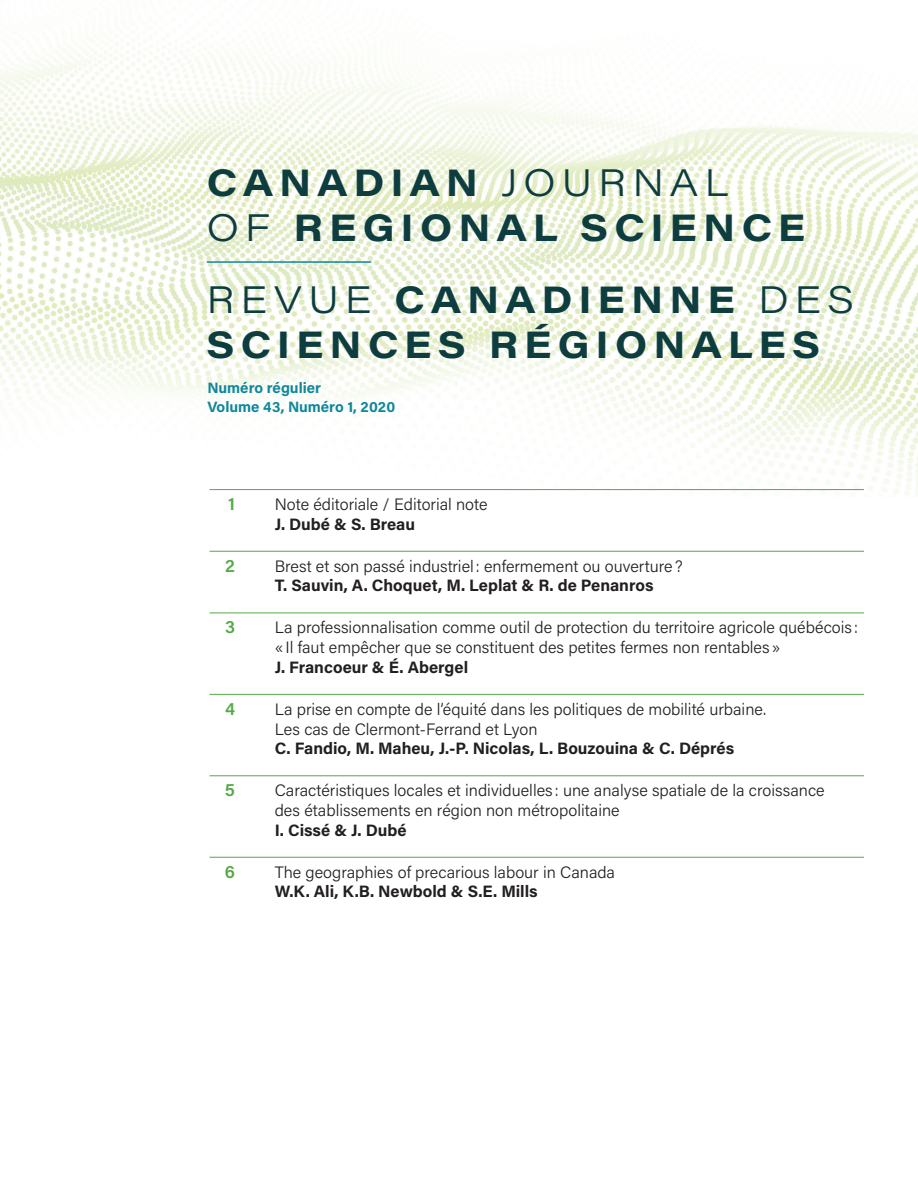
<style>
.page{position:relative;width:918px;height:1188px;background:#fff}
.page>*{position:absolute;margin:0;border:0;box-sizing:border-box;transform-origin:0 0}
.t1{font:700 37.5px/45px "Acumin Pro Wide";letter-spacing:.16em;color:#0e3d3f}
.t2{font:600 18px "Acumin Pro";color:#54aa46}
.t3{font:300 16.5px/19.8px "Acumin Pro";color:#231f20}
.t4{font:700 16.5px "Acumin Pro";color:#231f20}
.t5{font:700 15px/18.8px "Acumin Pro";color:#10879a}
.s1{font-weight:300}
</style>
<div class="page">
<img style="left:0;top:33px;width:918px;height:464px">
<hr style="left:207px;top:261px;width:164px;height:2px;background:#10879a">
<hr style="left:210px;top:489px;width:654px;height:1px;background:#54aa46">
<hr style="left:210px;top:551px;width:654px;height:1px;background:#54aa46">
<hr style="left:210px;top:613px;width:654px;height:1px;background:#54aa46">
<hr style="left:210px;top:694px;width:654px;height:1px;background:#54aa46">
<hr style="left:210px;top:776px;width:654px;height:1px;background:#54aa46">
<hr style="left:210px;top:857px;width:654px;height:1px;background:#54aa46">
<h1 class="t1" style="left:207px;top:158px;width:600px">CANADIAN <span class="s1">JOURNAL<br>OF</span> REGIONAL SCIENCE</h1>
<h1 class="t1" style="left:207px;top:275px;width:649px"><span class="s1">REVUE</span> CANADIENNE <span class="s1">DES<br></span>SCIENCES RÉGIONALES</h1>
<p class="t5" style="left:207px;top:378px;width:189px">Numéro régulier<br>Volume 43, Numéro 1, 2020</p>
<p class="t2" style="left:228px;top:491px;width:8px">1</p>
<p class="t3" style="left:275px;top:494px;width:214px">Note éditoriale / Editorial note</p>
<p class="t4" style="left:275px;top:512px;width:142px">J. Dubé &amp; S. Breau</p>
<p class="t2" style="left:225px;top:553px;width:11px">2</p>
<p class="t3" style="left:275px;top:555px;width:409px">Brest et son passé industriel : enfermement ou ouverture?</p>
<p class="t4" style="left:275px;top:574px;width:380px">T. Sauvin, A. Choquet, M. Leplat &amp; R. de Penanros</p>
<p class="t2" style="left:225px;top:614px;width:12px">3</p>
<p class="t3" style="left:275px;top:617px;width:585px">La professionnalisation comme outil de protection du territoire agricole québécois : «Il faut empêcher que se constituent des petites fermes non rentables»</p>
<p class="t4" style="left:275px;top:656px;width:195px">J. Francoeur &amp; É. Abergel</p>
<p class="t2" style="left:225px;top:696px;width:11px">4</p>
<p class="t3" style="left:275px;top:698px;width:493px">La prise en compte de l’équité dans les politiques de mobilité urbaine.<br>Les cas de Clermont-Ferrand et Lyon</p>
<p class="t4" style="left:275px;top:737px;width:461px">C. Fandio, M. Maheu, J.-P. Nicolas, L. Bouzouina &amp; C. Déprés</p>
<p class="t2" style="left:225px;top:777px;width:12px">5</p>
<p class="t3" style="left:275px;top:780px;width:551px">Caractéristiques locales et individuelles : une analyse spatiale de la croissance des établissements en région non métropolitaine</p>
<p class="t4" style="left:275px;top:818px;width:133px">I. Cissé &amp; J. Dubé</p>
<p class="t2" style="left:225px;top:859px;width:12px">6</p>
<p class="t3" style="left:275px;top:861px;width:342px">The geographies of precarious labour in Canada</p>
<p class="t4" style="left:275px;top:880px;width:264px">W.K. Ali, K.B. Newbold &amp; S.E. Mills</p>
</div>
